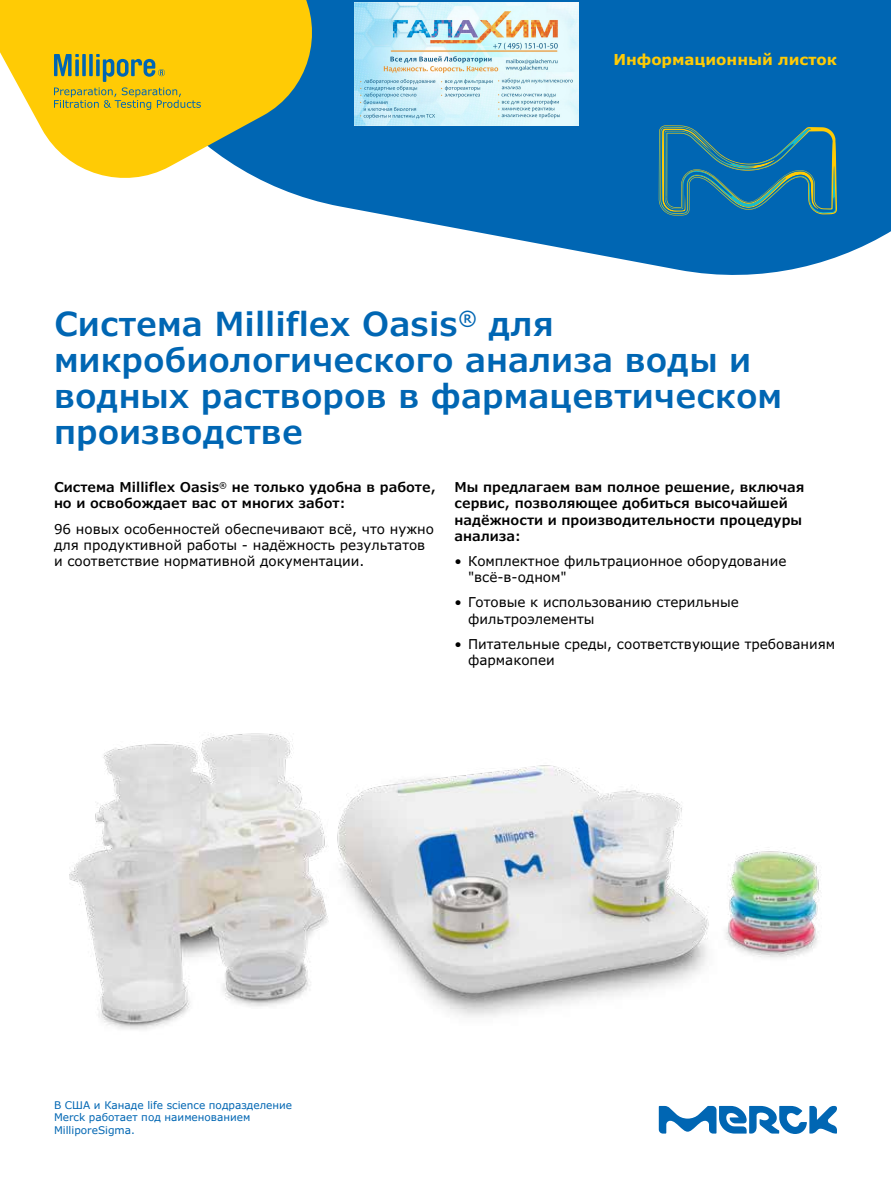
<style>
.page{position:relative;width:891px;height:1188px;background:#fff}
.page>*{position:absolute;margin:0;border:0;box-sizing:border-box;transform-origin:0 0}
.t1{font:600 33px/36px "Verdana Pro";color:#0066b3}
.t2{font:700 15px "Verdana Pro";color:#ffcb05}
.t3{font:13.5px/16.2px "Verdana Pro";color:#000}
.t4{font:600 13.5px/16.2px "Verdana Pro";color:#000}
.t5{font:10.5px/12.6px "Verdana Pro";color:#0066b3}
</style>
<div class="page">
<svg style="left:286px;top:0;width:605px;height:275px;fill:#0066b3"></svg>
<svg style="left:659px;top:125px;width:178px;height:90px;background:#1b74a1"></svg>
<svg style="left:0;top:0;width:325px;height:191px;fill:#ffcb05"></svg>
<svg style="left:54px;top:54px;width:147px;height:56px;background:#c9b529"></svg>
<img style="left:69px;top:733px;width:750px;height:297px">
<svg style="left:659px;top:1106px;width:178px;height:28px"></svg>
<img style="left:355px;top:2px;width:223px;height:123px">
<p class="t2" style="left:613px;top:50px;width:225px">Информационный листок</p>
<h1 class="t1" style="left:54px;top:306px;width:730px">Система Milliflex Oasis<sup>®</sup> для микробиологического анализа воды и водных растворов в фармацевтическом производстве</h1>
<p class="t4" style="left:54px;top:479px;width:383px">Система Milliflex Oasis<sup>®</sup> не только удобна в работе, но и освобождает вас от многих забот:</p>
<p class="t3" style="left:54px;top:521px;width:381px">96 новых особенностей обеспечивают всё, что нужно для продуктивной работы - надёжность результатов и соответствие нормативной документации.</p>
<p class="t4" style="left:455px;top:479px;width:351px">Мы предлагаем вам полное решение, включая сервис, позволяющее добиться высочайшей надёжности и производительности процедуры анализа:</p>
<p class="t3" style="left:468px;top:553px;width:320px;text-indent:-14px">• Комплектное фильтрационное оборудование "всё-в-одном"</p>
<p class="t3" style="left:468px;top:595px;width:272px;text-indent:-14px">• Готовые к использованию стерильные фильтроэлементы</p>
<p class="t3" style="left:468px;top:636px;width:369px;text-indent:-14px">• Питательные среды, соответствующие требованиям фармакопеи</p>
<p class="t5" style="left:54px;top:1099px;width:240px">В США и Канаде life science подразделение<br>Merck работает под наименованием<br>MilliporeSigma.</p>
</div>
